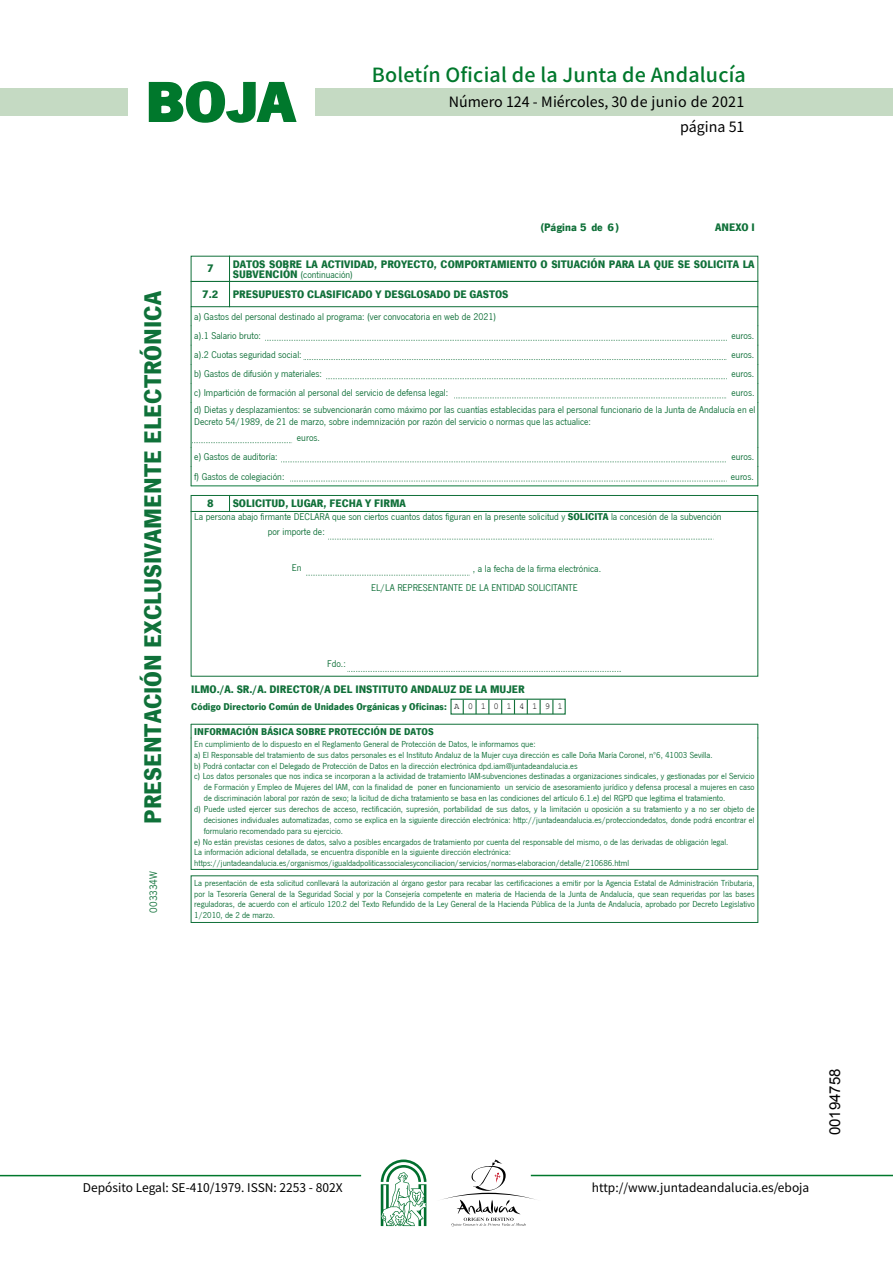
<style>
.page{position:relative;width:893px;height:1263px;background:#fff}
.page>*{position:absolute;margin:0;border:0;box-sizing:border-box;transform-origin:0 0}
.t1{font:700 57.75px "News Got T";color:#00782c;scale:1.14 1}
.t2{font:700 24.9px "News Got T";color:#0f7139}
.t3{font:500 19.5px "Noto Sans HK";letter-spacing:.01em;color:#00782c}
.t4{font:15px "Arial";color:#000}
.t5{font:14.25px/24.5px "Noto Sans HK";color:#000;text-align:right}
.t6{font:12px "Noto Sans HK";color:#000}
.t7{font:700 11.25px "News Got T";color:#107039}
.t8{font:11.25px "News Got T";color:#0f7139}
.t9{font:700 11.25px "News Got T";color:#0f7139}
.t10{font:10.2px/16.4px "News Got T";color:#107039}
.t11{font:700 10.2px "News Got T";color:#107039}
.t12{font:9px/10.8px "News Got T";color:#107039;text-align:justify}
.t13{font:9px "Courier New";letter-spacing:.815em;color:#000}
.s1{color:#0f7139}
.s2{font-weight:700;font-size:11.25px}
.s3{font-weight:700}
</style>
<div class="page">
<div style="left:315px;top:88px;width:577px;height:28px;background:#c5dac3"></div>
<div style="left:0;top:88px;width:128px;height:28px;background:#c5dac3"></div>
<hr style="left:0;top:1175px;width:361px;height:1px;background:#00782c">
<hr style="left:531px;top:1175px;width:361px;height:1px;background:#00782c">
<svg style="left:148px;top:81px;width:149px;height:42px"></svg>
<svg style="left:442px;top:1159px;width:100px;height:67px"></svg>
<svg style="left:381px;top:1160px;width:45px;height:66px"></svg>
<div style="left:191px;top:281px;width:39px;height:26px;border:1px solid #107039"></div>
<div style="left:229px;top:281px;width:529px;height:26px;border:1px solid #107039"></div>
<svg style="left:265px;top:340px;width:461px;height:1px"></svg>
<svg style="left:304px;top:359px;width:422px;height:1px"></svg>
<svg style="left:326px;top:378px;width:399px;height:1px"></svg>
<svg style="left:757px;top:307px;width:1px;height:95px"></svg>
<svg style="left:191px;top:307px;width:1px;height:95px"></svg>
<svg style="left:454px;top:398px;width:272px;height:1px"></svg>
<hr style="left:757px;top:402px;width:1px;height:46px;background:#107039">
<hr style="left:191px;top:402px;width:1px;height:46px;background:#107039">
<hr style="left:191px;top:486px;width:567px;height:1px;background:#0d7b3e">
<svg style="left:757px;top:447px;width:1px;height:39px"></svg>
<svg style="left:191px;top:442px;width:535px;height:44px"></svg>
<div style="left:191px;top:495px;width:39px;height:17px;border:1px solid #107039"></div>
<div style="left:229px;top:495px;width:529px;height:17px;border:1px solid #107039"></div>
<div style="left:191px;top:511px;width:567px;height:166px;border:1px solid #107039"></div>
<svg style="left:328px;top:539px;width:384px;height:1px"></svg>
<svg style="left:306px;top:575px;width:164px;height:1px"></svg>
<svg style="left:347px;top:671px;width:274px;height:1px"></svg>
<hr style="left:191px;top:724px;width:567px;height:1px;background:#107039">
<svg style="left:757px;top:724px;width:1px;height:14px"></svg>
<svg style="left:191px;top:724px;width:1px;height:14px"></svg>
<hr style="left:191px;top:869px;width:567px;height:1px;background:#107039">
<hr style="left:757px;top:738px;width:1px;height:132px;background:#107039">
<hr style="left:191px;top:738px;width:1px;height:132px;background:#107039">
<div style="left:191px;top:876px;width:567px;height:47px;border:1px solid #107039"></div>
<div style="left:450px;top:699px;width:115px;height:16px;border:1px solid #107039"></div>
<svg style="left:462px;top:700px;width:2px;height:14px"></svg>
<svg style="left:475px;top:700px;width:1px;height:14px"></svg>
<svg style="left:488px;top:700px;width:1px;height:14px"></svg>
<svg style="left:501px;top:700px;width:1px;height:14px"></svg>
<svg style="left:514px;top:700px;width:1px;height:14px"></svg>
<svg style="left:526px;top:700px;width:2px;height:14px"></svg>
<svg style="left:539px;top:700px;width:1px;height:14px"></svg>
<svg style="left:552px;top:700px;width:1px;height:14px"></svg>
<h1 class="t1" style="left:145px;top:68px;width:133px">BOJA</h1>
<h3 class="t3" style="left:372px;top:64px;width:375px">Boletín Oficial de la Junta de Andalucía</h3>
<h3 class="t5" style="left:449px;top:90px;width:297px">Número 124 - Miércoles, 30 de junio de 2021 página 51</h3>
<p class="t7" style="left:540px;top:221px;width:80px">(Página <span class="s1">5</span> de )</p>
<p class="t9" style="left:607px;top:221px;width:8px">6</p>
<p class="t9" style="left:715px;top:221px;width:41px">ANEXO I</p>
<h2 class="t2" style="left:138px;top:824px;width:534px;rotate:-90deg">PRESENTACIÓN EXCLUSIVAMENTE ELECTRÓNICA</h2>
<p class="t8" style="left:147px;top:913px;width:43px;rotate:-90deg">003334W</p>
<p class="t7" style="left:207px;top:262px;width:8px">7</p>
<p class="t7" style="left:233px;top:257px;width:523px">DATOS SOBRE LA ACTIVIDAD, PROYECTO, COMPORTAMIENTO O SITUACIÓN PARA LA QUE SE SOLICITA LA</p>
<p class="t10" style="left:233px;top:267px;width:122px"><span class="s2">SUBVENCIÓN</span> (continuación)</p>
<p class="t7" style="left:202px;top:287px;width:18px">7.2</p>
<p class="t7" style="left:233px;top:288px;width:277px">PRESUPUESTO CLASIFICADO Y DESGLOSADO DE GASTOS</p>
<p class="t10" style="left:194px;top:307px;width:303px;line-height:19.2px">a) Gastos del personal destinado al programa: (ver convocatoria en web de 2021) a).1 Salario bruto:</p>
<p class="t10" style="left:731px;top:327px;width:24px">euros.</p>
<p class="t10" style="left:194px;top:347px;width:109px">a).2 Cuotas seguridad social:</p>
<p class="t10" style="left:731px;top:347px;width:24px">euros.</p>
<p class="t10" style="left:194px;top:366px;width:129px">b) Gastos de difusión y materiales:</p>
<p class="t10" style="left:731px;top:366px;width:24px">euros.</p>
<p class="t10" style="left:194px;top:385px;width:255px">c) Impartición de formación al personal del servicio de defensa legal:</p>
<p class="t10" style="left:194px;top:385px;width:562px;text-align:right">euros.<br>d) Dietas y desplazamientos: se subvencionarán como máximo por las cuantías establecidas para el personal funcionario de la Junta de Andalucía en el</p>
<p class="t10" style="left:297px;top:413px;width:295px;text-indent:-103px">Decreto 54/1989, de 21 de marzo, sobre indemnización por razón del servicio o normas que las actualice: euros.</p>
<p class="t10" style="left:194px;top:449px;width:85px">e) Gastos de auditoría:</p>
<p class="t10" style="left:731px;top:449px;width:24px">euros.</p>
<p class="t10" style="left:194px;top:468px;width:92px">f) Gastos de colegiación:</p>
<p class="t10" style="left:731px;top:468px;width:24px">euros.</p>
<p class="t7" style="left:207px;top:497px;width:8px">8</p>
<p class="t7" style="left:233px;top:497px;width:175px">SOLICITUD, LUGAR, FECHA Y FIRMA</p>
<p class="t10" style="left:268px;top:509px;width:455px;line-height:15.6px;text-indent:-73px">La persona abajo firmante DECLARA que son ciertos cuantos datos figuran en la presente solicitud y <span class="s3">SOLICITA</span> la concesión de la subvención por importe de:</p>
<p class="t10" style="left:292px;top:560px;width:11px">En</p>
<p class="t10" style="left:371px;top:559px;width:231px;line-height:19px;text-indent:102px">, a la fecha de la firma electrónica.<br>EL/LA REPRESENTANTE DE LA ENTIDAD SOLICITANTE</p>
<p class="t10" style="left:327px;top:656px;width:20px">Fdo.:</p>
<p class="t7" style="left:191px;top:682px;width:335px">ILMO./A. SR./A. DIRECTOR/A DEL INSTITUTO ANDALUZ DE LA MUJER</p>
<p class="t11" style="left:191px;top:700px;width:257px">Código Directorio Común de Unidades Orgánicas y Oficinas:</p>
<p class="t11" style="left:194px;top:725px;width:241px">INFORMACIÓN BÁSICA SOBRE PROTECCIÓN DE DATOS</p>
<p class="t12" style="left:194px;top:739px;width:343px">En cumplimiento de lo dispuesto en el Reglamento General de Protección de Datos, le informamos que:</p>
<p class="t12" style="left:194px;top:750px;width:520px">a) El Responsable del tratamiento de sus datos personales es el Instituto Andaluz de la Mujer cuya dirección es calle Doña María Coronel, nº6, 41003 Sevilla.</p>
<p class="t12" style="left:194px;top:760px;width:385px">b) Podrá contactar con el Delegado de Protección de Datos en la dirección electrónica dpd.iam@juntadeandalucia.es</p>
<p class="t12" style="left:194px;top:771px;width:562px">c) Los datos personales que nos indica se incorporan a la actividad de tratamiento IAM-subvenciones destinadas a organizaciones sindicales, y gestionadas por el Servicio</p>
<p class="t12" style="left:204px;top:782px;width:552px">de Formación y Empleo de Mujeres del IAM, con la finalidad de poner en funcionamiento un servicio de asesoramiento jurídico y defensa procesal a mujeres en caso</p>
<p class="t12" style="left:204px;top:793px;width:523px">de discriminación laboral por razón de sexo; la licitud de dicha tratamiento se basa en las condiciones del artículo 6.1.e) del RGPD que legitima el tratamiento.</p>
<p class="t12" style="left:194px;top:804px;width:562px">d) Puede usted ejercer sus derechos de acceso, rectificación, supresión, portabilidad de sus datos, y la limitación u oposición a su tratamiento y a no ser objeto de</p>
<p class="t12" style="left:204px;top:815px;width:552px">decisiones individuales automatizadas, como se explica en la siguiente dirección electrónica: http://juntadeandalucia.es/protecciondedatos, donde podrá encontrar el</p>
<p class="t12" style="left:204px;top:825px;width:141px">formulario recomendado para su ejercicio.</p>
<p class="t12" style="left:194px;top:836px;width:535px">e) No están previstas cesiones de datos, salvo a posibles encargados de tratamiento por cuenta del responsable del mismo, o de las derivadas de obligación legal.</p>
<p class="t12" style="left:194px;top:847px;width:318px">La información adicional detallada, se encuentra disponible en la siguiente dirección electrónica:</p>
<p class="t12" style="left:194px;top:858px;width:436px">https://juntadeandalucia.es/organismos/igualdadpoliticassocialesyconciliacion/servicios/normas-elaboracion/detalle/210686.html</p>
<p class="t12" style="left:194px;top:878px;width:562px">La presentación de esta solicitud conllevará la autorización al órgano gestor para recabar las certificaciones a emitir por la Agencia Estatal de Administración Tributaria, por la Tesorería General de la Seguridad Social y por la Consejería competente en materia de Hacienda de la Junta de Andalucía, que sean requeridas por las bases reguladoras, de acuerdo con el artículo 120.2 del Texto Refundido de la Ley General de la Hacienda Pública de la Junta de Andalucía, aprobado por Decreto Legislativo 1/2010, de 2 de marzo.</p>
<p class="t13" style="left:454px;top:701px;width:110px">A01014191</p>
<h3 class="t6" style="left:83px;top:1181px;width:261px">Depósito Legal: SE-410/1979. ISSN: 2253 - 802X</h3>
<h3 class="t6" style="left:592px;top:1181px;width:219px">http://www.juntadeandalucia.es/eboja</h3>
<h3 class="t4" style="left:825px;top:1135px;width:68px;rotate:-90deg">00194758</h3>
</div>
